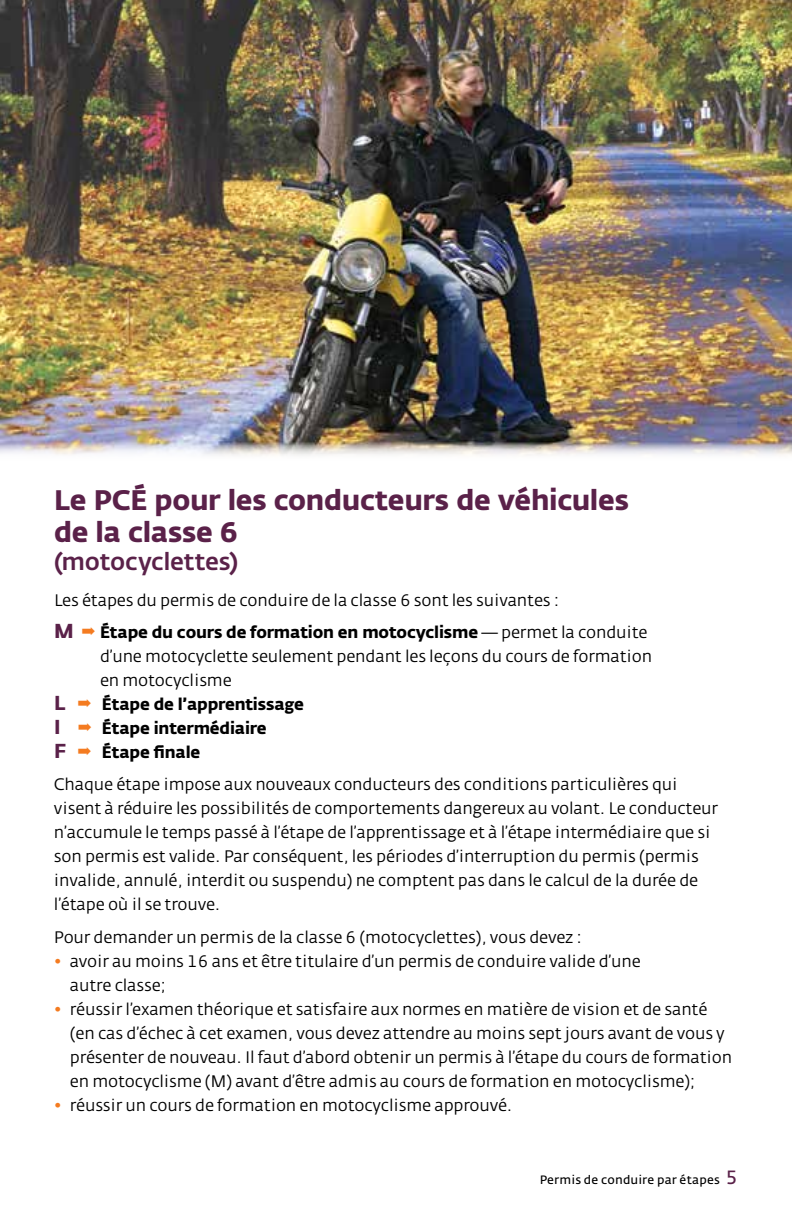
<style>
.page{position:relative;width:792px;height:1224px;background:#fff}
.page>*{position:absolute;margin:0;border:0;box-sizing:border-box;transform-origin:0 0}
.t1{font:28px/32px "Fedra Sans Alt Bold TF";letter-spacing:-.015em;color:#5a2149}
.t2{font:24px "Fedra Sans Alt Medium TF";letter-spacing:-.015em;color:#5a2149}
.t3{font:16.4px/24px "Fedra Sans Alt Book TF";letter-spacing:-.01em;color:#000}
.t4{font:16.4px/24px "Fedra Sans Alt Bold TF";letter-spacing:-.01em;color:#000}
.t5{font:700 16.4px "Fedra Sans Alt";letter-spacing:-.01em;color:#000}
.t6{font:12px "Fedra Sans Alt Normal TF";letter-spacing:.015em;color:#000}
.s1{font-family:"Fedra Sans Alt Bold TF";font-weight:400;font-size:20px;color:#5a2149}
.s2{color:#f47b20}
.s3{font-family:"Fedra Sans Alt Book TF";font-weight:400}
.s4{font-size:20px;color:#5a2149}
.s5{font-size:19px;color:#5a2149}
</style>
<div class="page">
<img style="left:0;top:0;width:792px;height:437px">
<img style="left:0;top:437px;width:792px;height:19px">
<h1 class="t1" style="left:54px;top:485px;width:577px">Le PCÉ pour les conducteurs de véhicules de la classe 6</h1>
<h2 class="t2" style="left:54px;top:548px;width:186px">(motocyclettes)</h2>
<p class="t3" style="left:54px;top:589px;width:507px">Les étapes du permis de conduire de la classe 6 sont les suivantes :</p>
<p class="t5" style="left:54px;top:623px;width:595px"><span class="s1">M</span> <span class="s2">➡</span> Étape du cours de formation en motocyclisme <span class="s3">— permet la conduite</span></p>
<p class="t3" style="left:100px;top:645px;width:554px">d’une motocyclette seulement pendant les leçons du cours de formation en motocyclisme</p>
<p class="t4" style="left:54px;top:693px;width:251px"><span class="s4">L</span> <span class="s2">➡</span> Étape de l’apprentissage<br><span class="s4">I</span> <span class="s2">➡</span> Étape intermédiaire<br><span class="s4">F</span> <span class="s2">➡</span> Étape finale</p>
<p class="t3" style="left:54px;top:773px;width:666px">Chaque étape impose aux nouveaux conducteurs des conditions particulières qui visent à réduire les possibilités de comportements dangereux au volant. Le conducteur n’accumule le temps passé à l’étape de l’apprentissage et à l’étape intermédiaire que si son permis est valide. Par conséquent, les périodes d’interruption du permis (permis invalide, annulé, interdit ou suspendu) ne comptent pas dans le calcul de la durée de l’étape où il se trouve.</p>
<p class="t3" style="left:54px;top:925px;width:530px">Pour demander un permis de la classe 6 (motocyclettes), vous devez :</p>
<p class="t3" style="left:70px;top:949px;width:572px;text-indent:-16px"><span class="s2">•</span> avoir au moins 16 ans et être titulaire d’un permis de conduire valide d’une autre classe;</p>
<p class="t3" style="left:70px;top:997px;width:664px;text-indent:-16px"><span class="s2">•</span> réussir l’examen théorique et satisfaire aux normes en matière de vision et de santé (en cas d’échec à cet examen, vous devez attendre au moins sept jours avant de vous y présenter de nouveau. Il faut d’abord obtenir un permis à l’étape du cours de formation en motocyclisme (M) avant d’être admis au cours de formation en motocyclisme);</p>
<p class="t3" style="left:54px;top:1093px;width:460px"><span class="s2">•</span> réussir un cours de formation en motocyclisme approuvé.</p>
<p class="t6" style="left:540px;top:1173px;width:200px">Permis de conduire par étapes <span class="s5">5</span></p>
</div>
